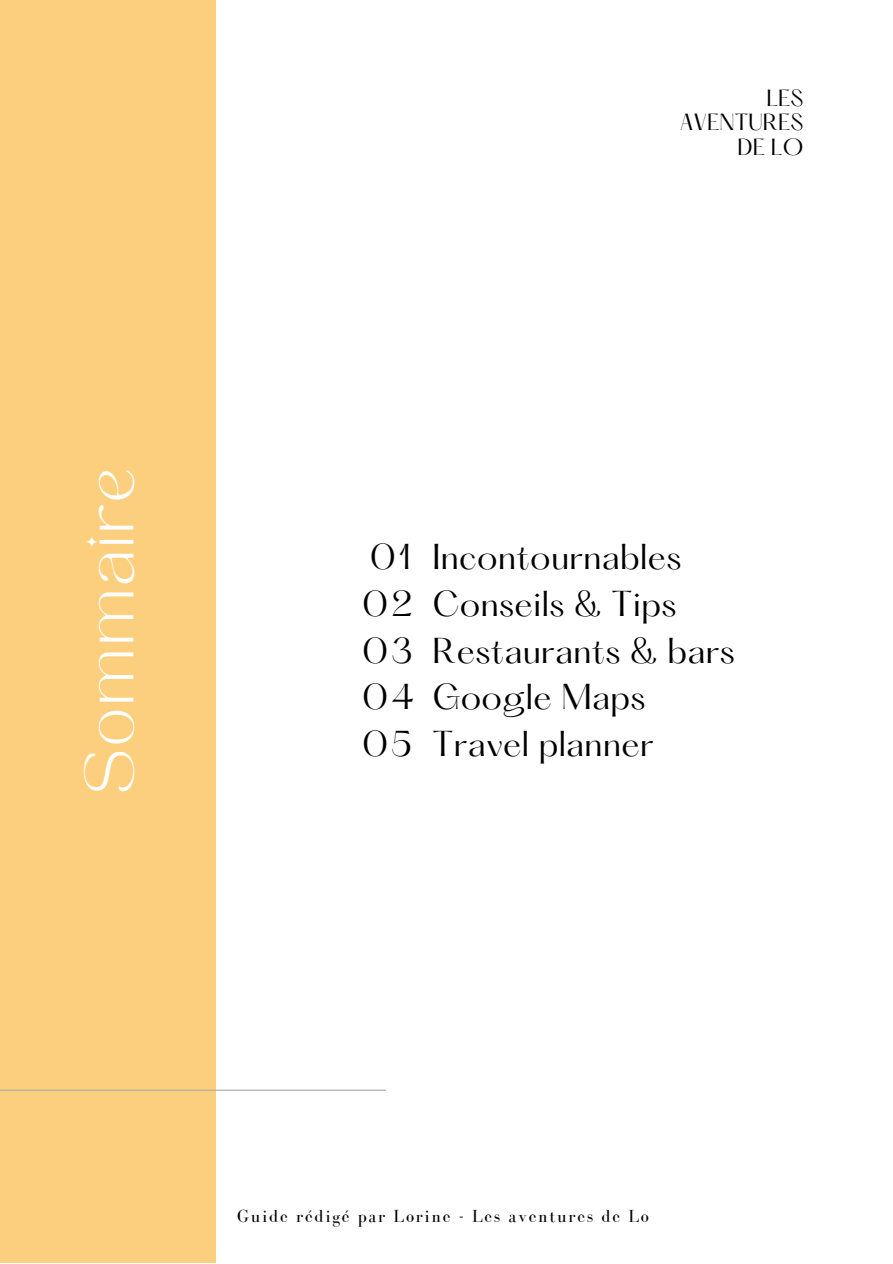
<style>
.page{position:relative;width:893px;height:1264px;background:#fff}
.page>*{position:absolute;margin:0;border:0;box-sizing:border-box;transform-origin:0 0}
.t1{font:48.45px "TAN MON CHERI Regular";letter-spacing:.07em;color:#fff}
.t2{font:31.5px "Hatton";letter-spacing:.01em;color:#000}
.t3{font:20.4px/24.8px "Hatton";color:#000;text-align:right}
.t4{font:18px "Bodoni FLF";letter-spacing:.095em;color:#000}
</style>
<div class="page">
<div style="left:0;top:0;width:215px;height:1262px;background:#fccf7e"></div>
<hr style="left:0;top:1089px;width:385px;height:1px;background:#a8a8a8">
<p class="t1" style="left:84px;top:793px;width:326px;rotate:-90deg">Sommaire</p>
<p class="t3" style="left:679px;top:87px;width:125px">LES<br>AVENTURES<br>DE LO</p>
<p class="t2" style="left:369px;top:542px;width:43px">01</p>
<p class="t2" style="left:432px;top:542px;width:250px">Incontournables</p>
<p class="t2" style="left:362px;top:589px;width:52px">02</p>
<p class="t2" style="left:362px;top:635px;width:52px">03</p>
<p class="t2" style="left:432px;top:635px;width:304px">Restaurants &amp; bars</p>
<p class="t2" style="left:432px;top:589px;width:246px">Conseils &amp; Tips</p>
<p class="t2" style="left:362px;top:682px;width:54px">04</p>
<p class="t2" style="left:432px;top:682px;width:215px">Google Maps</p>
<p class="t2" style="left:362px;top:729px;width:52px">05</p>
<p class="t2" style="left:432px;top:729px;width:223px">Travel planner</p>
<p class="t4" style="left:237px;top:1206px;width:413px">Guide rédigé par Lorine - Les aventures de Lo</p>
</div>
